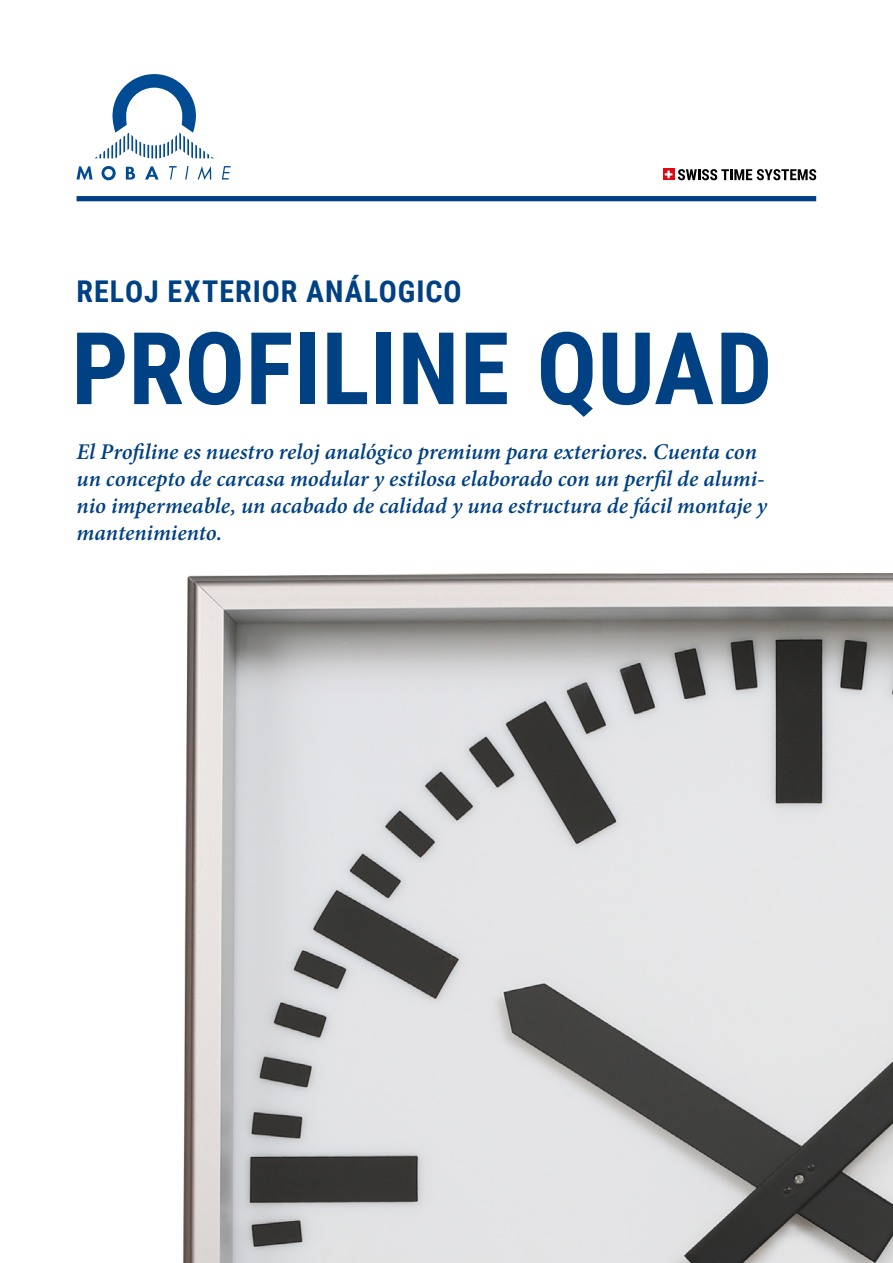
<style>
.page{position:relative;width:893px;height:1263px;background:#fff}
.page>*{position:absolute;margin:0;border:0;box-sizing:border-box;transform-origin:0 0}
.t1{font:700 100.5px "Roboto Condensed";letter-spacing:.005em;color:#004183}
.t2{font:700 30px "Roboto Condensed";letter-spacing:.035em;color:#004183}
.t3{font:italic 600 22.5px/27px "Minion Pro";color:#004183}
</style>
<div class="page">
<svg style="left:95px;top:74px;width:119px;height:84px"></svg>
<svg style="left:77px;top:166px;width:15px;height:14px"></svg>
<svg style="left:102px;top:166px;width:14px;height:14px"></svg>
<svg style="left:126px;top:167px;width:9px;height:13px"></svg>
<svg style="left:145px;top:166px;width:14px;height:14px"></svg>
<svg style="left:169px;top:166px;width:8px;height:14px"></svg>
<svg style="left:185px;top:166px;width:4px;height:14px"></svg>
<svg style="left:198px;top:166px;width:13px;height:14px"></svg>
<svg style="left:222px;top:166px;width:9px;height:14px"></svg>
<svg style="left:663px;top:169px;width:11px;height:11px"></svg>
<svg style="left:665px;top:171px;width:7px;height:7px"></svg>
<svg style="left:678px;top:169px;width:138px;height:11px"></svg>
<div style="left:77px;top:196px;width:739px;height:5px;background:#004183"></div>
<img style="left:183px;top:573px;width:710px;height:690px">
<p class="t2" style="left:77px;top:270px;width:387px">RELOJ EXTERIOR ANÁLOGICO</p>
<p class="t1" style="left:71px;top:298px;width:703px">PROFILINE QUAD</p>
<p class="t3" style="left:77px;top:438px;width:692px">El Profiline es nuestro reloj analógico premium para exteriores. Cuenta con un concepto de carcasa modular y estilosa elaborado con un perfil de alumi&shy;nio impermeable, un acabado de calidad y una estructura de fácil montaje y mantenimiento.</p>
</div>
